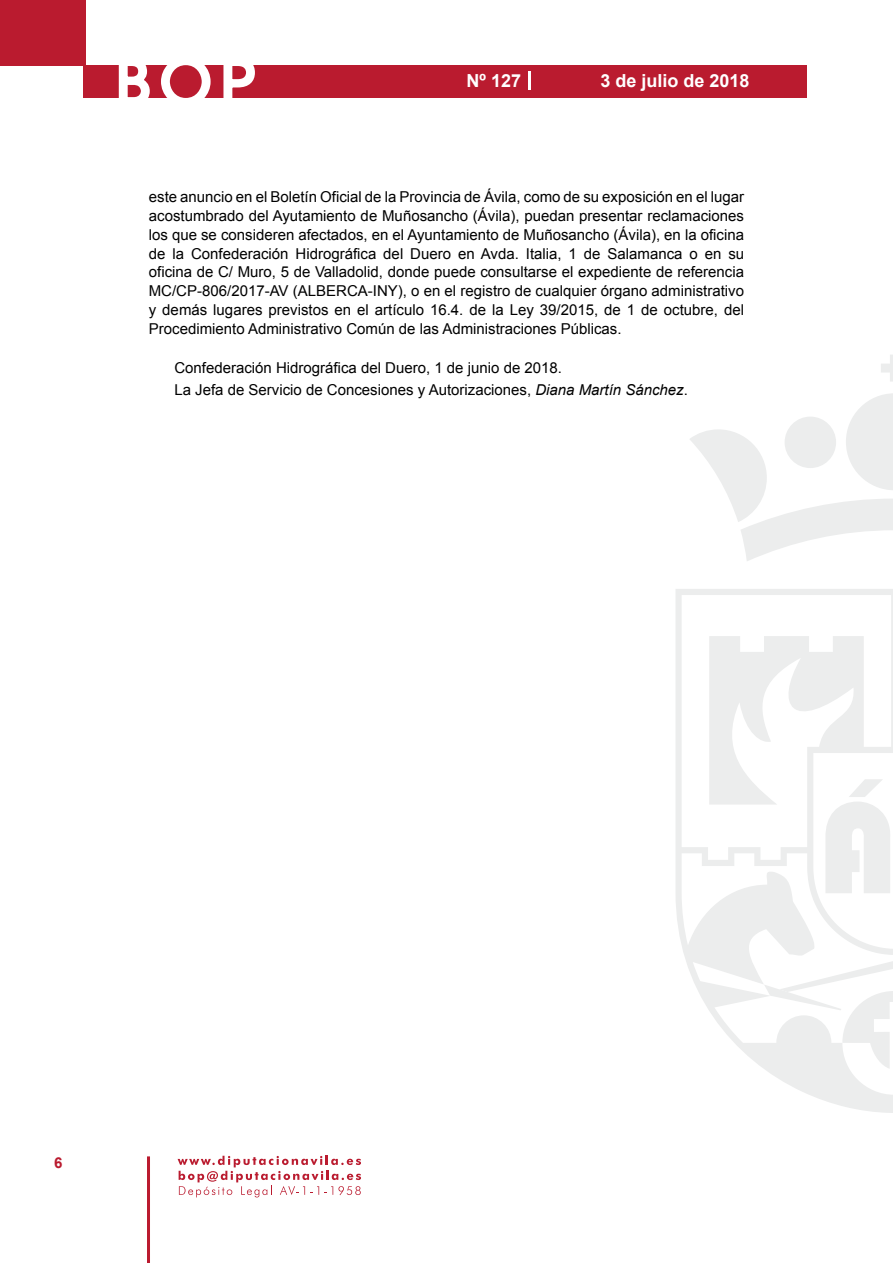
<style>
.page{position:relative;width:893px;height:1263px;background:#fff}
.page>*{position:absolute;margin:0;border:0;box-sizing:border-box;transform-origin:0 0}
.t1{font:500 61.5px "Avant Garde";color:#fff}
.t2{font:700 18px "Arial";color:#fff}
.t3{font:15px/18.8px "Arial";color:#000;text-align:justify}
.t4{font:700 15px "Arial";color:#ba1b2f}
.s1{font-style:italic}
</style>
<div class="page">
<svg style="left:178px;top:1156px;width:183px;height:41px"></svg>
<hr style="left:147px;top:1156px;width:3px;height:107px;background:#ba1b2f">
<div style="left:0;top:0;width:85px;height:66px;background:#ba1b2f"></div>
<div style="left:84px;top:65px;width:723px;height:33px;background:#ba1b2f"></div>
<svg style="left:118px;top:65px;width:32px;height:33px"></svg>
<svg style="left:161px;top:65px;width:50px;height:33px"></svg>
<svg style="left:223px;top:65px;width:32px;height:33px"></svg>
<svg style="left:529px;top:71px;width:2px;height:19px"></svg>
<svg style="left:881px;top:355px;width:12px;height:27px"></svg>
<svg style="left:690px;top:393px;width:203px;height:168px"></svg>
<svg style="left:676px;top:589px;width:217px;height:524px"></svg>
<svg style="left:764px;top:984px;width:129px;height:86px"></svg>
<svg style="left:825px;top:779px;width:66px;height:114px"></svg>
<h1 class="t1" style="left:115px;top:44px;width:141px">BOP</h1>
<p class="t2" style="left:467px;top:69px;width:56px">Nº 127</p>
<p class="t2" style="left:600px;top:69px;width:151px">3 de julio de 2018</p>
<p class="t3" style="left:149px;top:188px;width:597px">este anuncio en el Boletín Oficial de la Provincia de Ávila, como de su exposición en el lugar acostumbrado del Ayutamiento de Muñosancho (Ávila), puedan presentar reclamaciones los que se consideren afectados, en el Ayuntamiento de Muñosancho (Ávila), en la oficina de la Confederación Hidrográfica del Duero en Avda. Italia, 1 de Salamanca o en su oficina de C/ Muro, 5 de Valladolid, donde puede consultarse el expediente de referencia MC/CP-806/2017-AV (ALBERCA-INY), o en el registro de cualquier órgano administrativo y demás lugares previstos en el artículo 16.4. de la Ley 39/2015, de 1 de octubre, del Procedimiento Administrativo Común de las Administraciones Públicas.</p>
<p class="t3" style="left:174px;top:357px;width:515px;line-height:22.2px">Confederación Hidrográfica del Duero, 1 de junio de 2018.<br>La Jefa de Servicio de Concesiones y Autorizaciones, <span class="s1">Diana Martín Sánchez</span>.</p>
<p class="t4" style="left:54px;top:1153px;width:10px">6</p>
</div>
